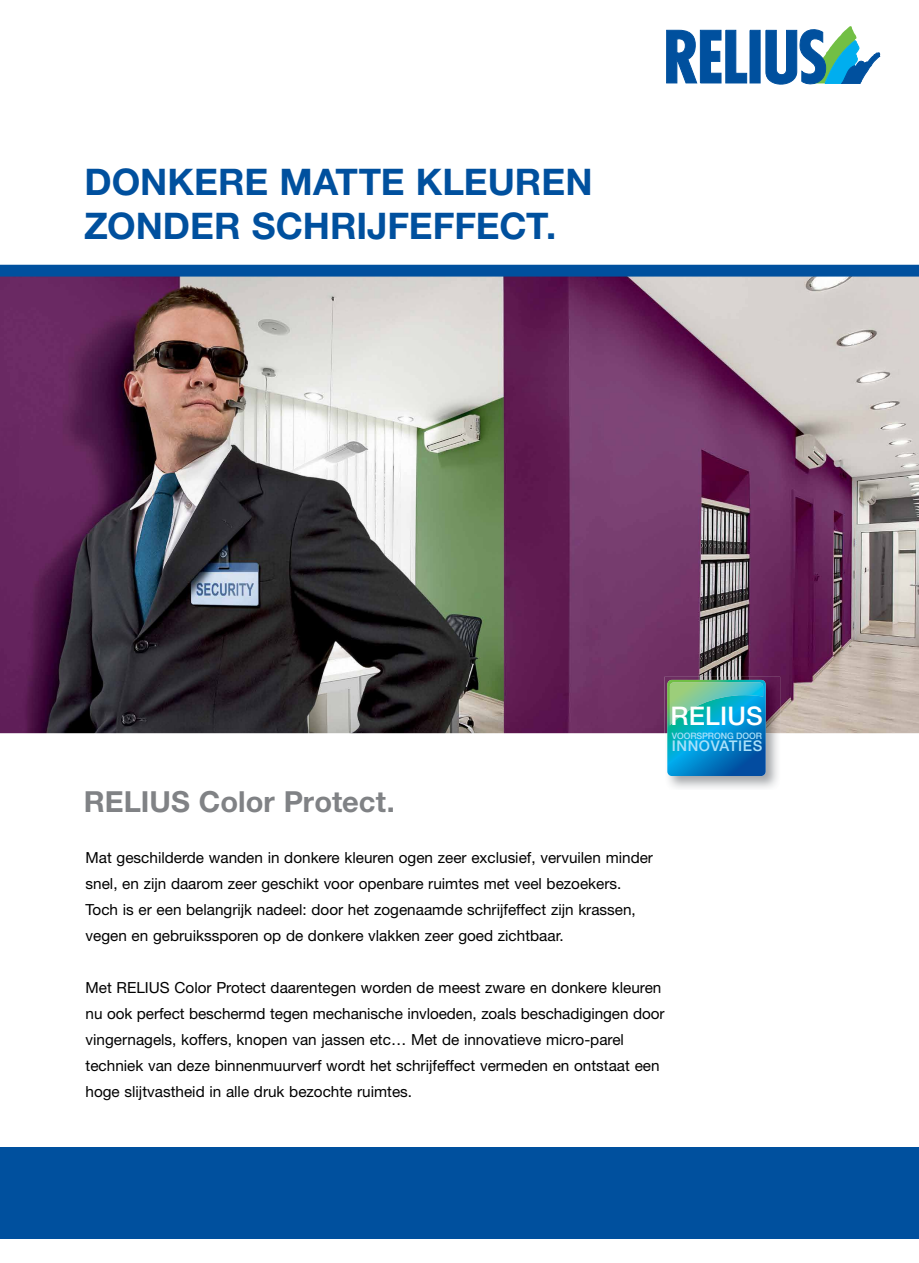
<style>
.page{position:relative;width:919px;height:1263px;background:#fff}
.page>*{position:absolute;margin:0;border:0;box-sizing:border-box;transform-origin:0 0}
.t1{font:700 36.75px/44.1px "Helvetica Neue LT";color:#00509e}
.t2{font:700 29.1px "Helvetica Neue LT";color:#808285}
.t3{font:500 25.65px "Helvetica Neue LT";letter-spacing:.01em;color:#fff}
.t4{font:15.3px/26px "Helvetica Neue LT";color:#000}
.t5{font:500 14.7px "Helvetica Neue LT";letter-spacing:.04em;color:#abe1fa}
.t6{font:500 8.85px "Helvetica Neue LT";letter-spacing:-.01em;color:#abe1fa}
</style>
<div class="page">
<img style="left:0;top:276px;width:918px;height:457px">
<div style="left:750px;top:30px;width:10px;height:53px;background:#00509e"></div>
<svg style="left:666px;top:30px;width:80px;height:53px"></svg>
<svg style="left:765px;top:26px;width:114px;height:59px"></svg>
<img style="left:664px;top:677px;width:116px;height:111px">
<svg style="left:667px;top:680px;width:98px;height:96px"></svg>
<div style="left:0;top:1147px;width:918px;height:91px;background:#00509e"></div>
<div style="left:0;top:265px;width:918px;height:11px;background:#00509e"></div>
<h1 class="t1" style="left:84px;top:159px;width:510px">DONKERE MATTE KLEUREN<br>ZONDER SCHRIJFEFFECT.</h1>
<h2 class="t2" style="left:84px;top:783px;width:312px">RELIUS Color Protect.</h2>
<h3 class="t3" style="left:670px;top:700px;width:94px">RELIUS</h3>
<p class="t6" style="left:671px;top:730px;width:92px">VOORSPRONG DOOR</p>
<p class="t5" style="left:671px;top:737px;width:92px">INNOVATIES</p>
<p class="t4" style="left:86px;top:845px;width:569px">Mat geschilderde wanden in donkere kleuren ogen zeer exclusief, vervuilen minder snel, en zijn daarom zeer geschikt voor openbare ruimtes met veel bezoekers.<br>Toch is er een belangrijk nadeel: door het zogenaamde schrijfeffect zijn krassen, vegen en gebruikssporen op de donkere vlakken zeer goed zichtbaar.</p>
<p class="t4" style="left:86px;top:975px;width:580px">Met RELIUS Color Protect daarentegen worden de meest zware en donkere kleuren nu ook perfect beschermd tegen mechanische invloeden, zoals beschadigingen door vingernagels, koffers, knopen van jassen etc… Met de innovatieve micro-parel techniek van deze binnenmuurverf wordt het schrijfeffect vermeden en ontstaat een hoge slijtvastheid in alle druk bezochte ruimtes.</p>
</div>
